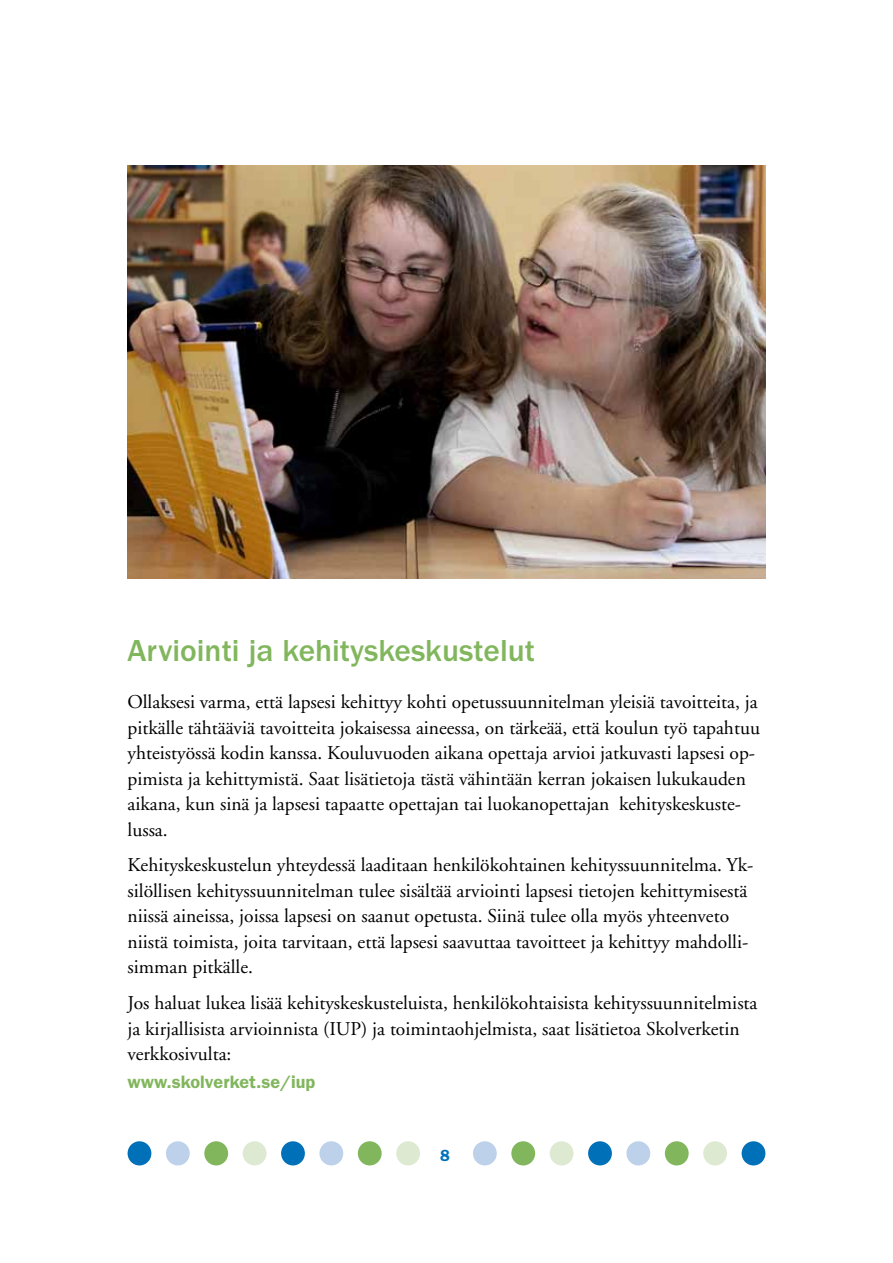
<style>
.page{position:relative;width:893px;height:1263px;background:#fff}
.page>*{position:absolute;margin:0;border:0;box-sizing:border-box;transform-origin:0 0}
.t1{font:500 31.5px "Franklin Gothic LT";color:#81b65d}
.t2{font:19.5px/25.5px "Adobe Garamond LT";color:#000}
.t3{font:600 18px "Franklin Gothic LT";color:#81b65d}
.t4{font:600 16.2px "Franklin Gothic LT";color:#0071b9}
</style>
<div class="page">
<div style="left:703px;top:1141px;width:24px;height:24px;background:#ddead1;border-radius:50%"></div>
<div style="left:742px;top:1141px;width:23px;height:24px;background:#0071b9;border-radius:50%"></div>
<div style="left:665px;top:1141px;width:24px;height:24px;background:#81b65d;border-radius:50%"></div>
<div style="left:626px;top:1141px;width:24px;height:24px;background:#bdd1ea;border-radius:50%"></div>
<div style="left:358px;top:1141px;width:24px;height:24px;background:#81b65d;border-radius:50%"></div>
<div style="left:511px;top:1141px;width:24px;height:24px;background:#81b65d;border-radius:50%"></div>
<div style="left:204px;top:1141px;width:24px;height:24px;background:#81b65d;border-radius:50%"></div>
<div style="left:588px;top:1141px;width:24px;height:24px;background:#0071b9;border-radius:50%"></div>
<div style="left:319px;top:1141px;width:24px;height:24px;background:#bdd1ea;border-radius:50%"></div>
<div style="left:166px;top:1141px;width:24px;height:24px;background:#bdd1ea;border-radius:50%"></div>
<div style="left:550px;top:1141px;width:23px;height:24px;background:#ddead1;border-radius:50%"></div>
<div style="left:281px;top:1141px;width:24px;height:24px;background:#0071b9;border-radius:50%"></div>
<div style="left:128px;top:1141px;width:23px;height:24px;background:#0071b9;border-radius:50%"></div>
<div style="left:473px;top:1141px;width:24px;height:24px;background:#bdd1ea;border-radius:50%"></div>
<div style="left:396px;top:1141px;width:24px;height:24px;background:#ddead1;border-radius:50%"></div>
<div style="left:243px;top:1141px;width:23px;height:24px;background:#ddead1;border-radius:50%"></div>
<img style="left:128px;top:165px;width:637px;height:413px">
<h1 class="t1" style="left:128px;top:633px;width:409px">Arviointi ja kehityskeskustelut</h1>
<p class="t2" style="left:128px;top:689px;width:634px">Ollaksesi varma, että lapsesi kehittyy kohti opetussuunnitelman yleisiä tavoitteita, ja pitkälle tähtääviä tavoitteita jokaisessa aineessa, on tärkeää, että koulun työ tapahtuu yhteistyössä kodin kanssa. Kouluvuoden aikana opettaja arvioi jatkuvasti lapsesi op&shy;pimista ja kehittymistä. Saat lisätietoja tästä vähintään kerran jokaisen lukukauden aikana, kun sinä ja lapsesi tapaatte opettajan tai luokanopettajan kehityskeskuste&shy;lussa.</p>
<p class="t2" style="left:128px;top:852px;width:627px">Kehityskeskustelun yhteydessä laaditaan henkilökohtainen kehityssuunnitelma. Yk&shy;silöllisen kehityssuunnitelman tulee sisältää arviointi lapsesi tietojen kehittymisestä niissä aineissa, joissa lapsesi on saanut opetusta. Siinä tulee olla myös yhteenveto niistä toimista, joita tarvitaan, että lapsesi saavuttaa tavoitteet ja kehittyy mahdolli&shy;simman pitkälle.</p>
<p class="t2" style="left:128px;top:990px;width:631px">Jos haluat lukea lisää kehityskeskusteluista, henkilökohtaisista kehityssuunnitelmista ja kirjallisista arvioinnista (IUP) ja toimintaohjelmista, saat lisätietoa Skolverketin verkkosivulta:</p>
<p class="t3" style="left:128px;top:1071px;width:189px">www.skolverket.se/iup</p>
<p class="t4" style="left:440px;top:1146px;width:11px">8</p>
</div>
